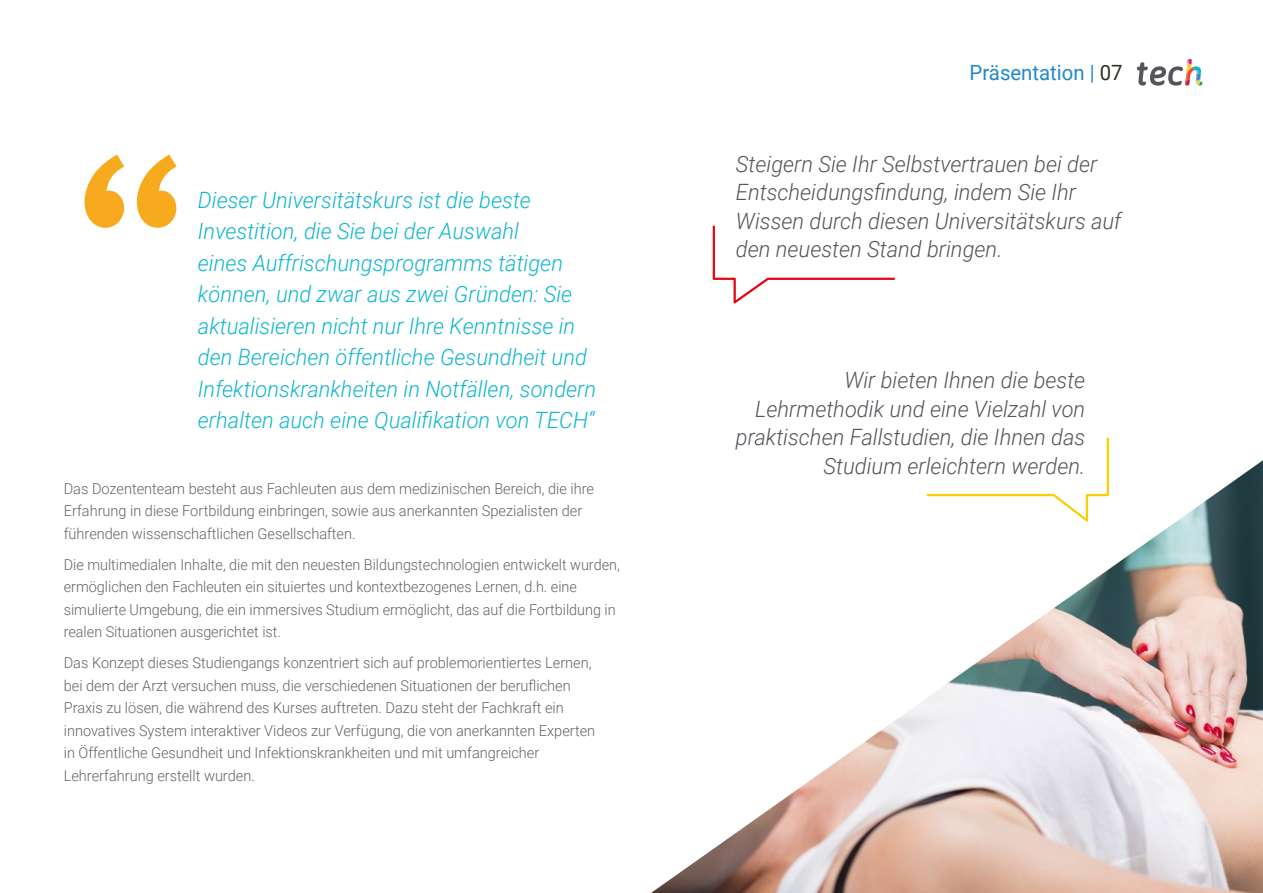
<style>
.page{position:relative;width:1263px;height:893px;background:#fff}
.page>*{position:absolute;margin:0;border:0;box-sizing:border-box;transform-origin:0 0}
.t1{font:italic 300 22.5px/31.5px "Roboto";color:#0fb6cf}
.t2{font:italic 300 22.5px/28.5px "Roboto";color:#52555b;text-align:right}
.t3{font:21px "Roboto";color:#2488c9}
.t4{font:300 15px/22.5px "Roboto";color:#61646a}
.t5{font:300 15px/22.5px "Roboto";color:#61646a;scale:.96 1}
.s1{color:#312e20}
</style>
<div class="page">
<svg style="left:85px;top:155px;width:92px;height:73px"></svg>
<svg style="left:1106px;top:437px;width:3px;height:23px"></svg>
<svg style="left:712px;top:225px;width:183px;height:79px"></svg>
<img style="left:651px;top:460px;width:612px;height:433px">
<svg style="left:1137px;top:59px;width:65px;height:27px"></svg>
<p class="t1" style="left:198px;top:183px;width:400px">Dieser Universitätskurs ist die beste Investition, die Sie bei der Auswahl<br>eines Auffrischungsprogramms tätigen können, und zwar aus zwei Gründen: Sie aktualisieren nicht nur Ihre Kenntnisse in den Bereichen öffentliche Gesundheit und Infektionskrankheiten in Notfällen, sondern erhalten auch eine Qualifikation von TECH“</p>
<p class="t4" style="left:64px;top:477px;width:532px">Das Dozententeam besteht aus Fachleuten aus dem medizinischen Bereich, die ihre<br>Erfahrung in diese Fortbildung einbringen, sowie aus anerkannten Spezialisten der führenden wissenschaftlichen Gesellschaften.</p>
<p class="t5" style="left:64px;top:553px;width:581px">Die multimedialen Inhalte, die mit den neuesten Bildungstechnologien entwickelt wurden, ermöglichen den Fachleuten ein situiertes und kontextbezogenes Lernen, d.h. eine simulierte Umgebung, die ein immersives Studium ermöglicht, das auf die Fortbildung in realen Situationen ausgerichtet ist.</p>
<p class="t4" style="left:64px;top:651px;width:533px">Das Konzept dieses Studiengangs konzentriert sich auf problemorientiertes Lernen, bei dem der Arzt versuchen muss, die verschiedenen Situationen der beruflichen Praxis zu lösen, die während des Kurses auftreten. Dazu steht der Fachkraft ein innovatives System interaktiver Videos zur Verfügung, die von anerkannten Experten in Öffentliche Gesundheit und Infektionskrankheiten und mit umfangreicher Lehrerfahrung erstellt wurden.</p>
<h2 class="t3" style="left:969px;top:57px;width:155px">Präsentation | <span class="s1">07</span></h2>
<h1 class="t2" style="left:736px;top:149px;width:387px;text-align:left">Steigern Sie Ihr Selbstvertrauen bei der Entscheidungsfindung, indem Sie Ihr Wissen durch diesen Universitätskurs auf den neuesten Stand bringen.</h1>
<h1 class="t2" style="left:736px;top:365px;width:351px">Wir bieten Ihnen die beste<br>Lehrmethodik und eine Vielzahl von praktischen Fallstudien, die Ihnen das<br>Studium erleichtern werden.</h1>
</div>
